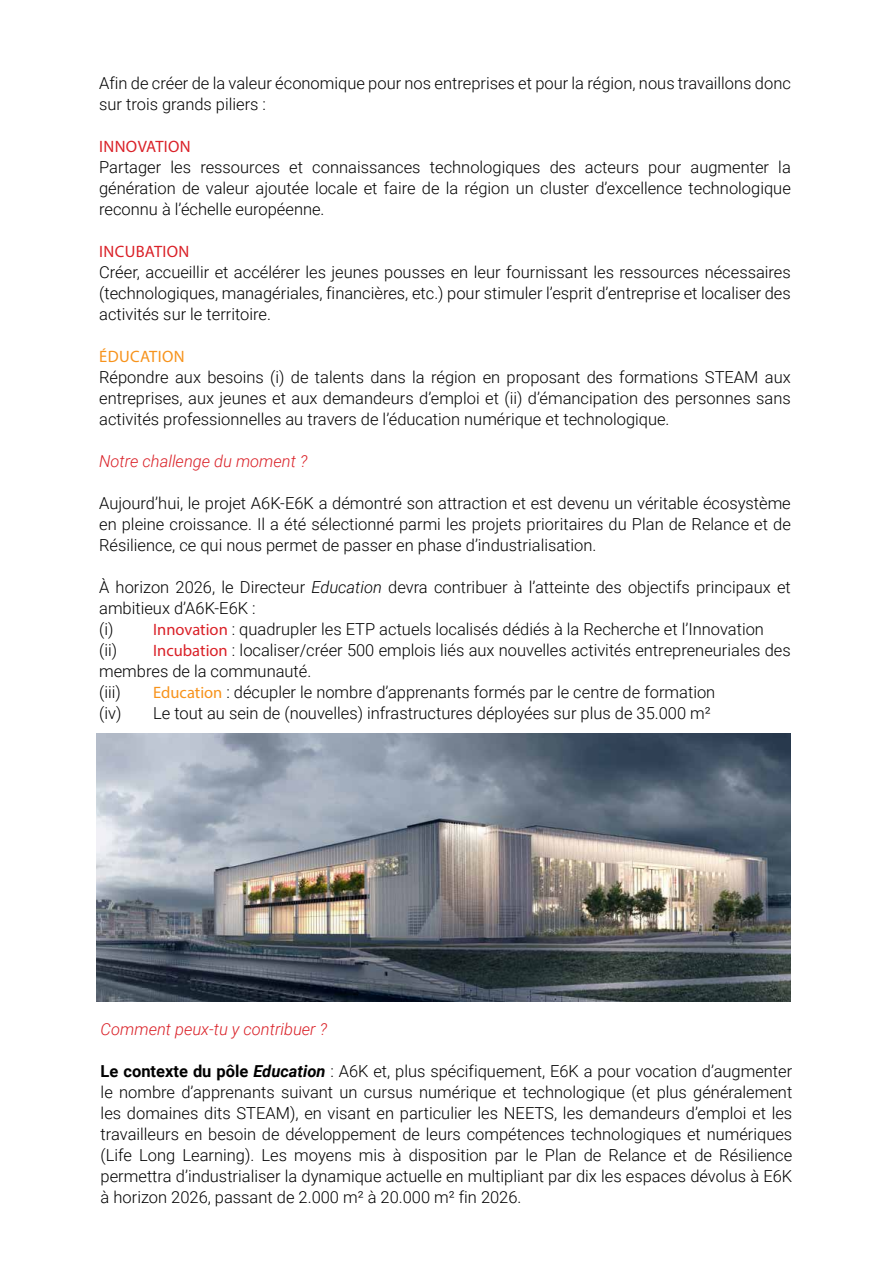
<style>
.page{position:relative;width:893px;height:1263px;background:#fff}
.page>*{position:absolute;margin:0;border:0;box-sizing:border-box;transform-origin:0 0}
.t1{font:300 16.5px/21px "Roboto";color:#000;text-align:justify}
.t2{font:italic 300 16.5px "Roboto";color:#da2128}
.t3{font:16.5px "Myriad Pro";letter-spacing:.02em;color:#da2128}
.t4{font:16.5px "Myriad Pro";letter-spacing:.02em;color:#f7931c}
.s1{font-style:italic}
.s2{font-family:"Myriad Pro";font-weight:400;color:#da2128}
.s3{font-family:"Myriad Pro";font-weight:400;color:#f7931c}
.s4{font-weight:700}
.s5{font-weight:700;font-style:italic}
</style>
<div class="page">
<img style="left:96px;top:733px;width:695px;height:268px">
<p class="t1" style="left:99px;top:72px;width:693px">Afin de créer de la valeur économique pour nos entreprises et pour la région, nous travaillons donc sur trois grands piliers :</p>
<p class="t3" style="left:99px;top:136px;width:93px">INNOVATION</p>
<p class="t1" style="left:99px;top:156px;width:693px">Partager les ressources et connaissances technologiques des acteurs pour augmenter la génération de valeur ajoutée locale et faire de la région un cluster d’excellence technologique reconnu à l’échelle européenne.</p>
<p class="t3" style="left:99px;top:241px;width:92px">INCUBATION</p>
<p class="t1" style="left:99px;top:261px;width:693px">Créer, accueillir et accélérer les jeunes pousses en leur fournissant les ressources nécessaires (technologiques, managériales, financières, etc.) pour stimuler l’esprit d’entreprise et localiser des activités sur le territoire.</p>
<p class="t4" style="left:99px;top:346px;width:87px">ÉDUCATION</p>
<p class="t1" style="left:99px;top:366px;width:693px">Répondre aux besoins (i) de talents dans la région en proposant des formations STEAM aux entreprises, aux jeunes et aux demandeurs d’emploi et (ii) d’émancipation des personnes sans activités professionnelles au travers de l’éducation numérique et technologique.</p>
<p class="t2" style="left:99px;top:450px;width:210px">Notre challenge du moment ?</p>
<p class="t1" style="left:99px;top:492px;width:693px">Aujourd’hui, le projet A6K-E6K a démontré son attraction et est devenu un véritable écosystème en pleine croissance. Il a été sélectionné parmi les projets prioritaires du Plan de Relance et de Résilience, ce qui nous permet de passer en phase d’industrialisation.</p>
<p class="t1" style="left:99px;top:576px;width:693px;text-align:left">À horizon 2026, le Directeur <span class="s1">Education</span> devra contribuer à l’atteinte des objectifs principaux et ambitieux d’A6K-E6K :<br>(i)</p>
<p class="t1" style="left:99px;top:618px;width:693px;text-align:left;text-indent:54px"><span class="s2">Innovation</span> : quadrupler les ETP actuels localisés dédiés à la Recherche et l’Innovation<br>(ii) <span class="s2">Incubation</span> : localiser/créer 500 emplois liés aux nouvelles activités entrepreneuriales des membres de la communauté.<br>(iii)</p>
<p class="t1" style="left:99px;top:681px;width:618px;text-align:right"><span class="s3">Education</span> : décupler le nombre d’apprenants formés par le centre de formation<br>(iv) Le tout au sein de (nouvelles) infrastructures déployées sur plus de 35.000 m²</p>
<p class="t2" style="left:101px;top:1018px;width:228px">Comment peux-tu y contribuer ?</p>
<p class="t1" style="left:101px;top:1060px;width:693px"><span class="s4">Le contexte du pôle</span> <span class="s5">Education</span> : A6K et, plus spécifiquement, E6K a pour vocation d’augmenter le nombre d’apprenants suivant un cursus numérique et technologique (et plus généralement les domaines dits STEAM), en visant en particulier les NEETS, les demandeurs d’emploi et les travailleurs en besoin de développement de leurs compétences technologiques et numériques (Life Long Learning). Les moyens mis à disposition par le Plan de Relance et de Résilience permettra d’industrialiser la dynamique actuelle en multipliant par dix les espaces dévolus à E6K à horizon 2026, passant de 2.000 m² à 20.000 m² fin 2026.</p>
</div>
